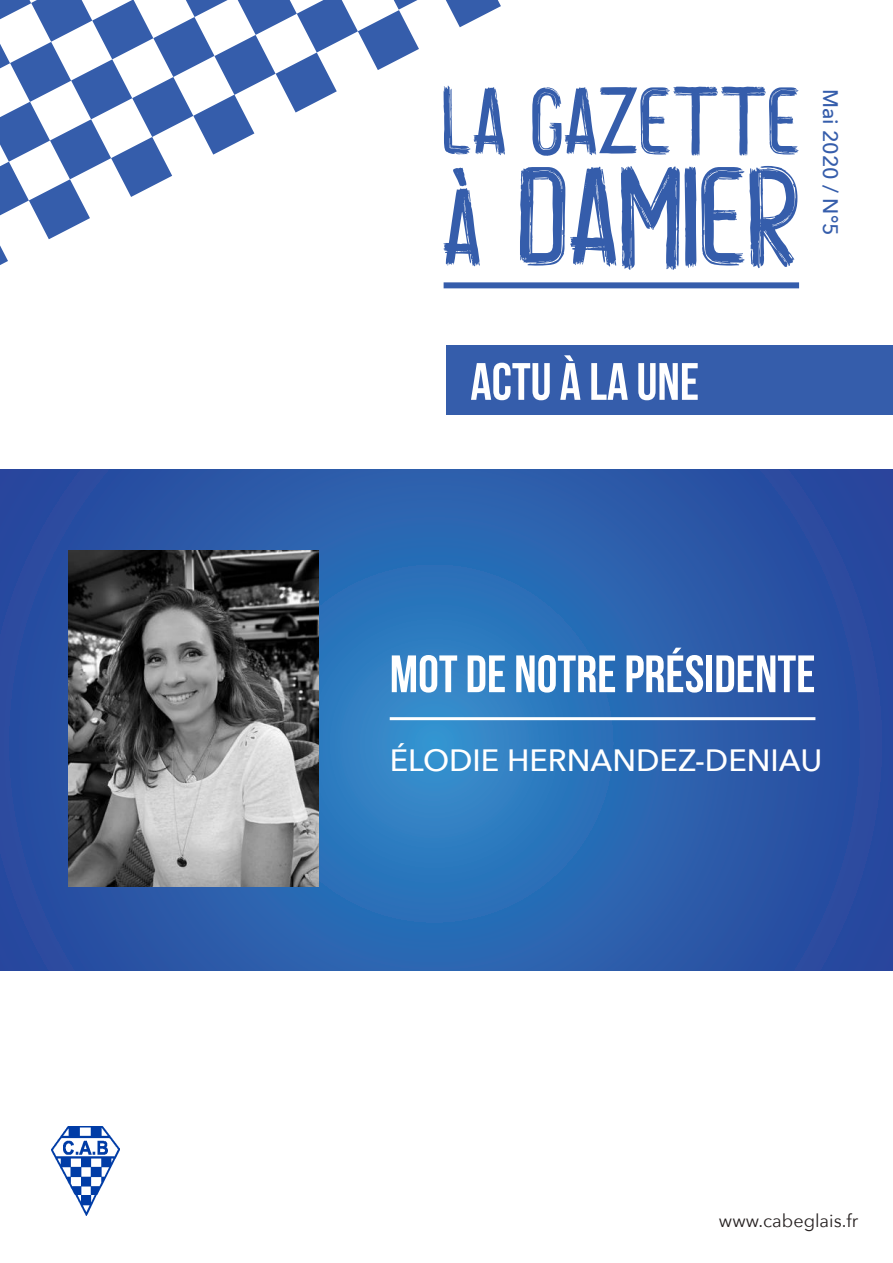
<style>
.page{position:relative;width:893px;height:1263px;background:#fff}
.page>*{position:absolute;margin:0;border:0;box-sizing:border-box;transform-origin:0 0}
.t1{font:142.5px "Locare Brush";color:#355dab}
.t2{font:97.05px "Locare Brush";color:#355dab}
.t3{font:52.5px "Bebas Neue";color:#fff}
.t4{font:500 30.75px "Avenir Next";color:#fff}
.t5{font:500 21px "Avenir Next";color:#355dab}
.t6{font:18px "Avenir Next";color:#241f1f}
</style>
<div class="page">
<svg style="left:1px;top:469px;width:892px;height:502px;background:#2b60ad"></svg>
<svg style="left:0;top:245px;width:8px;height:20px"></svg>
<svg style="left:446px;top:0;width:55px;height:27px"></svg>
<div style="left:444px;top:282px;width:355px;height:6px;background:#355dab"></div>
<img style="left:51px;top:1127px;width:68px;height:88px">
<svg style="left:0;top:0;width:419px;height:239px"></svg>
<div style="left:446px;top:345px;width:447px;height:69px;background:#355dab"></div>
<img style="left:69px;top:551px;width:249px;height:336px">
<hr style="left:390px;top:717px;width:425px;height:3px;background:#fff">
<h2 class="t2" style="left:444px;top:83px;width:360px">LA GAZETTE</h2>
<h1 class="t1" style="left:444px;top:161px;width:360px">À DAMIER</h1>
<p class="t5" style="left:848px;top:89px;width:148px;rotate:90deg">Mai 2020 / N°5</p>
<p class="t3" style="left:470px;top:353px;width:230px">ACTU À LA UNE</p>
<p class="t3" style="left:390px;top:645px;width:427px">MOT DE NOTRE PRÉSIDENTE</p>
<p class="t4" style="left:390px;top:734px;width:434px">ÉLODIE HERNANDEZ-DENIAU</p>
<p class="t6" style="left:719px;top:1206px;width:141px">www.cabeglais.fr</p>
</div>
